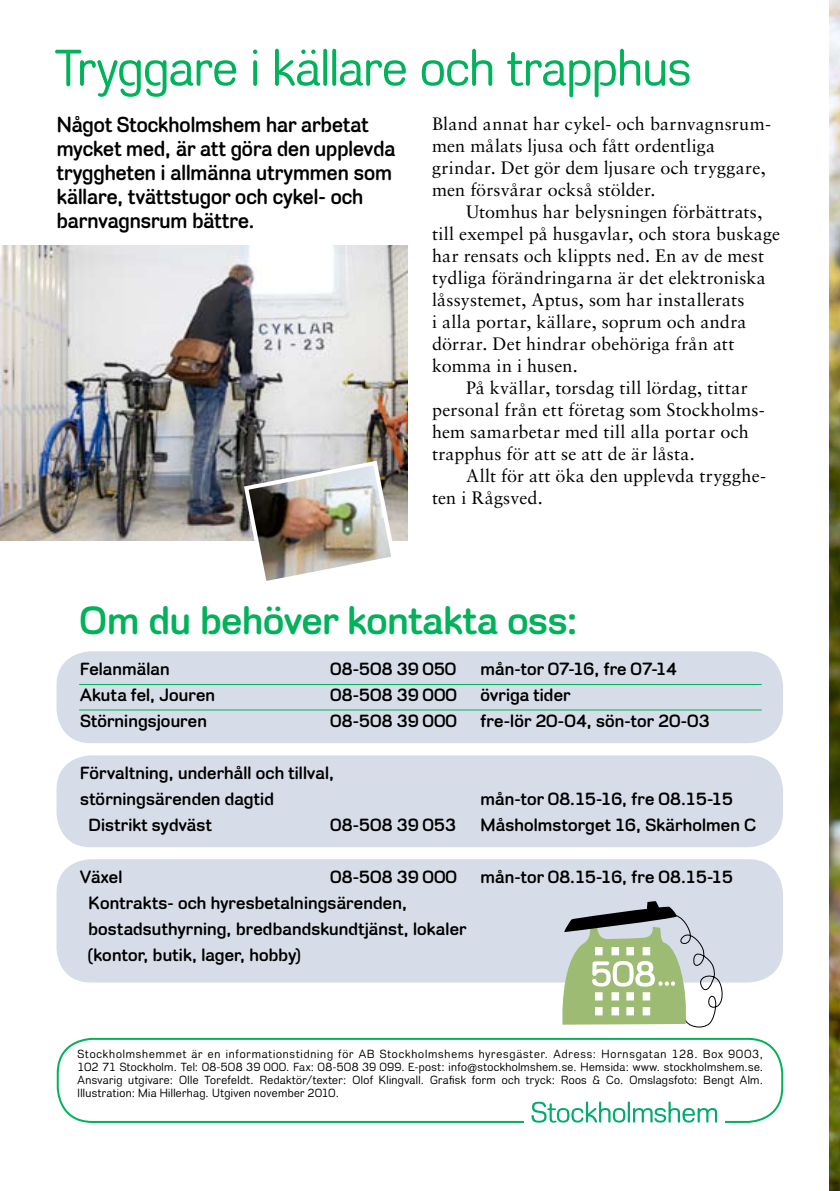
<style>
.page{position:relative;width:840px;height:1191px;background:#fff}
.page>*{position:absolute;margin:0;border:0;box-sizing:border-box;transform-origin:0 0}
.t1{font:52px "Stockholm Runt";letter-spacing:-.005em;color:#00b25a}
.t2{font:700 40px "Stockholm Runt";letter-spacing:-.005em;color:#00b25a}
.t3{font:700 22px/24px "Stockholm Runt";color:#000;scale:.95 1}
.t4{font:18px/22px "Sabon";letter-spacing:.01em;color:#000}
.t5{font:700 18px/26px "Stockholm Runt";letter-spacing:.01em;color:#000}
.t6{font:12px/13px "Stockholm Runt";letter-spacing:.03em;color:#000;text-align:justify}
</style>
<div class="page">
<div style="left:57px;top:1037px;width:725px;height:86px;border:2px solid #00b25a;border-radius:34px"></div>
<div style="left:524px;top:1088px;width:200px;height:62px;background:#fff"></div>
<svg style="left:531px;top:1101px;width:94px;height:21px"></svg>
<hr style="left:627px;top:1101px;width:2px;height:21px;background:#00ac6c">
<svg style="left:633px;top:1101px;width:83px;height:21px"></svg>
<img style="left:829px;top:0;width:10px;height:1191px">
<div style="left:56px;top:755px;width:726px;height:92px;background:#d7dde8;border-radius:34px"></div>
<div style="left:56px;top:859px;width:726px;height:123px;background:#d7dde8;border-radius:34px"></div>
<svg style="left:562px;top:901px;width:162px;height:127px"></svg>
<div style="left:595px;top:947px;width:7px;height:8px;background:#fff"></div>
<div style="left:611px;top:947px;width:7px;height:8px;background:#fff;border:1px solid #fff"></div>
<div style="left:626px;top:947px;width:7px;height:8px;background:#fff;border:1px solid #fff"></div>
<div style="left:642px;top:947px;width:7px;height:8px;background:#fff;border:1px solid #fff"></div>
<div style="left:595px;top:992px;width:7px;height:8px;background:#fff;border:1px solid #fff"></div>
<div style="left:611px;top:992px;width:7px;height:8px;background:#fff;border:1px solid #fff"></div>
<div style="left:626px;top:992px;width:7px;height:8px;background:#fff;border:1px solid #fff"></div>
<div style="left:642px;top:992px;width:7px;height:8px;background:#fff;border:1px solid #fff"></div>
<div style="left:595px;top:1007px;width:7px;height:8px;background:#fff;border:1px solid #fff"></div>
<div style="left:611px;top:1007px;width:7px;height:8px;background:#fff;border:1px solid #fff"></div>
<div style="left:626px;top:1007px;width:7px;height:8px;background:#fff;border:1px solid #fff"></div>
<div style="left:642px;top:1007px;width:7px;height:8px;background:#fff;border:1px solid #fff"></div>
<div style="left:56px;top:651px;width:726px;height:92px;background:#d7dde8;border-radius:34px"></div>
<hr style="left:79px;top:684px;width:682px;height:1px;background:#00b25a">
<hr style="left:79px;top:709px;width:682px;height:1px;background:#00b25a">
<img style="left:0;top:246px;width:408px;height:294px">
<img style="left:241px;top:458px;width:157px;height:123px">
<h1 class="t1" style="left:55px;top:37px;width:637px">Tryggare i källare och trapphus</h1>
<p class="t4" style="left:432px;top:113px;width:340px">Bland annat har cykel- och barnvagnsrum&shy;men målats ljusa och fått ordentliga grindar. Det gör dem ljusare och tryggare, men försvårar också stölder.</p>
<p class="t4" style="left:466px;top:201px;width:298px">Utomhus har belysningen förbättrats,</p>
<p class="t4" style="left:432px;top:223px;width:349px">till exempel på husgavlar, och stora buskage</p>
<p class="t4" style="left:432px;top:245px;width:333px">har rensats och klippts ned. En av de mest</p>
<p class="t4" style="left:432px;top:267px;width:335px">tydliga förändringarna är det elektroniska</p>
<p class="t4" style="left:432px;top:289px;width:314px">låssystemet, Aptus, som har installerats</p>
<p class="t4" style="left:432px;top:311px;width:316px">i alla portar, källare, soprum och andra</p>
<p class="t4" style="left:432px;top:333px;width:304px">dörrar. Det hindrar obehöriga från att</p>
<p class="t4" style="left:432px;top:355px;width:147px">komma in i husen.</p>
<p class="t4" style="left:466px;top:377px;width:283px">På kvällar, torsdag till lördag, tittar</p>
<p class="t4" style="left:432px;top:399px;width:334px">personal från ett företag som Stockholms-</p>
<p class="t4" style="left:432px;top:421px;width:318px">hem samarbetar med till alla portar och</p>
<p class="t4" style="left:432px;top:443px;width:264px">trapphus för att se att de är låsta.</p>
<p class="t4" style="left:466px;top:465px;width:301px">Allt för att öka den upplevda trygghe-</p>
<p class="t4" style="left:432px;top:487px;width:112px">ten i Rågsved.</p>
<p class="t3" style="left:57px;top:112px;width:357px">Något Stockholmshem har arbetat mycket med, är att göra den upplevda tryggheten i allmänna utrymmen som källare, tvättstugor och cykel- och barnvagnsrum bättre.</p>
<h2 class="t2" style="left:79px;top:597px;width:500px">Om du behöver kontakta oss:</h2>
<p class="t5" style="left:80px;top:656px;width:91px">Felanmälan</p>
<p class="t5" style="left:330px;top:656px;width:127px">08-508 39 050</p>
<p class="t5" style="left:480px;top:656px;width:198px">mån-tor 07-16, fre 07-14</p>
<p class="t5" style="left:80px;top:682px;width:136px">Akuta fel, Jouren</p>
<p class="t5" style="left:330px;top:682px;width:128px">08-508 39 000</p>
<p class="t5" style="left:480px;top:682px;width:91px">övriga tider</p>
<p class="t5" style="left:80px;top:708px;width:128px">Störningsjouren</p>
<p class="t5" style="left:330px;top:708px;width:128px">08-508 39 000</p>
<p class="t5" style="left:480px;top:708px;width:230px">fre-lör 20-04, sön-tor 20-03</p>
<p class="t5" style="left:80px;top:760px;width:255px">Förvaltning, underhåll och tillval, störningsärenden dagtid</p>
<p class="t5" style="left:480px;top:786px;width:254px">mån-tor 08.15-16, fre 08.15-15</p>
<p class="t5" style="left:88px;top:812px;width:125px">Distrikt sydväst</p>
<p class="t5" style="left:330px;top:812px;width:127px">08-508 39 053</p>
<p class="t5" style="left:480px;top:812px;width:276px">Måsholmstorget 16, Skärholmen C</p>
<p class="t5" style="left:80px;top:864px;width:44px">Växel</p>
<p class="t5" style="left:330px;top:864px;width:128px">08-508 39 000</p>
<p class="t5" style="left:480px;top:864px;width:254px">mån-tor 08.15-16, fre 08.15-15</p>
<p class="t5" style="left:88px;top:890px;width:379px">Kontrakts- och hyresbetalningsärenden, bostadsuthyrning, bredbandskundtjänst, lokaler (kontor, butik, lager, hobby)</p>
<p class="t6" style="left:77px;top:1047px;width:687px">Stockholmshemmet är en informationstidning för AB Stockholmshems hyresgäster. Adress: Hornsgatan 128. Box 9003, 102 71 Stockholm. Tel: 08-508 39 000. Fax: 08-508 39 099. E-post: info@stockholmshem.se. Hemsida: www. stockholmshem.se.<br>Ansvarig utgivare: Olle Torefeldt. Redaktör/texter: Olof Klingvall. Grafisk form och tryck: Roos &amp; Co. Omslagsfoto: Bengt Alm.<br>Illustration: Mia Hillerhag. Utgiven november 2010.</p>
</div>
